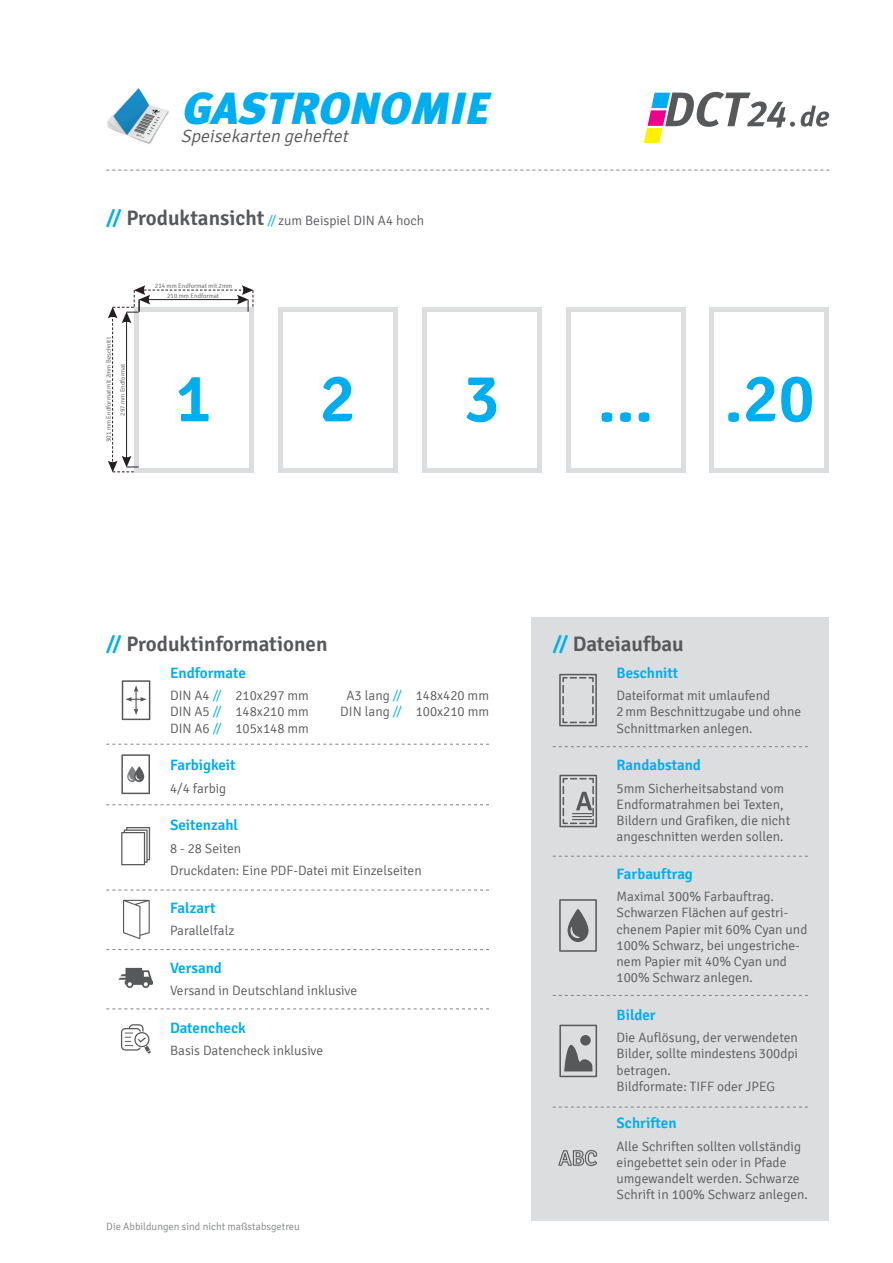
<style>
.page{position:relative;width:893px;height:1263px;background:#fff}
.page>*{position:absolute;margin:0;border:0;box-sizing:border-box;transform-origin:0 0}
.t1{font:600 67.5px "Signika";color:#00aeef}
.t2{font:italic 900 45px "Meta Plus";color:#00aeef}
.t3{font:600 21px "Signika";color:#57585a}
.t4{font:italic 300 18px "Signika";color:#57585a}
.t5{font:600 15px "Signika";color:#00aeef}
.t6{font:300 13.5px/16.2px "Signika";color:#57585a}
.t7{font:300 10.5px "Signika";color:#808285}
.t8{font:300 6.45px "Signika";color:#57585a}
.s1{font-weight:600;font-size:21px;color:#00aeef}
.s2{font-weight:600;font-size:21px}
.s3{color:#00aeef}
</style>
<div class="page">
<div style="left:531px;top:617px;width:298px;height:603px;background:#dcdddf"></div>
<img style="left:107px;top:88px;width:62px;height:56px">
<svg style="left:106px;top:170px;width:723px;height:1px"></svg>
<svg style="left:553px;top:746px;width:255px;height:1px"></svg>
<svg style="left:553px;top:856px;width:255px;height:1px"></svg>
<svg style="left:553px;top:995px;width:255px;height:1px"></svg>
<svg style="left:553px;top:1107px;width:255px;height:1px"></svg>
<svg style="left:106px;top:744px;width:383px;height:1px"></svg>
<svg style="left:106px;top:804px;width:383px;height:1px"></svg>
<svg style="left:106px;top:890px;width:383px;height:1px"></svg>
<svg style="left:106px;top:949px;width:383px;height:1px"></svg>
<svg style="left:106px;top:1008px;width:383px;height:1px"></svg>
<svg style="left:559px;top:674px;width:38px;height:52px"></svg>
<svg style="left:559px;top:775px;width:38px;height:52px"></svg>
<svg style="left:559px;top:899px;width:38px;height:53px"></svg>
<svg style="left:559px;top:1025px;width:38px;height:52px"></svg>
<svg style="left:558px;top:1150px;width:39px;height:16px"></svg>
<svg style="left:122px;top:680px;width:28px;height:40px"></svg>
<svg style="left:121px;top:754px;width:29px;height:40px"></svg>
<svg style="left:121px;top:827px;width:29px;height:38px"></svg>
<svg style="left:123px;top:900px;width:27px;height:39px"></svg>
<svg style="left:118px;top:968px;width:35px;height:20px"></svg>
<svg style="left:121px;top:1024px;width:30px;height:30px"></svg>
<div style="left:278px;top:307px;width:119px;height:165px;background:#dcdddf"></div>
<div style="left:422px;top:307px;width:119px;height:165px;background:#dcdddf"></div>
<div style="left:566px;top:307px;width:119px;height:165px;background:#dcdddf"></div>
<div style="left:710px;top:307px;width:119px;height:165px;background:#dcdddf"></div>
<div style="left:283px;top:312px;width:110px;height:155px;background:#fff"></div>
<div style="left:427px;top:312px;width:109px;height:155px;background:#fff"></div>
<div style="left:571px;top:312px;width:109px;height:155px;background:#fff"></div>
<div style="left:714px;top:312px;width:110px;height:155px;background:#fff"></div>
<svg style="left:108px;top:285px;width:146px;height:187px"></svg>
<svg style="left:801px;top:105px;width:28px;height:22px"></svg>
<svg style="left:644px;top:92px;width:151px;height:51px"></svg>
<p class="t2" style="left:181px;top:82px;width:319px">GASTRONOMIE</p>
<p class="t4" style="left:181px;top:126px;width:173px">Speisekarten geheftet</p>
<p class="t6" style="left:106px;top:213px;width:319px"><span class="s1">//</span> <span class="s2">Produktansicht</span> <span class="s3">//</span> zum Beispiel DIN A4 hoch</p>
<p class="t8" style="left:105px;top:442px;width:106px;rotate:-90deg">301 mm Endformat mit 2mm Beschnitt</p>
<p class="t8" style="left:119px;top:415px;width:53px;rotate:-90deg">297 mm Endformat</p>
<p class="t8" style="left:155px;top:283px;width:79px">214 mm Endformat mit 2mm</p>
<p class="t8" style="left:167px;top:292px;width:53px">210 mm Endformat</p>
<p class="t1" style="left:176px;top:359px;width:37px">1</p>
<p class="t1" style="left:320px;top:359px;width:37px">2</p>
<p class="t1" style="left:464px;top:359px;width:37px">3</p>
<p class="t1" style="left:598px;top:359px;width:57px">...</p>
<p class="t1" style="left:724px;top:359px;width:92px">.20</p>
<p class="t3" style="left:106px;top:631px;width:223px"><span class="s3">//</span> Produktinformationen</p>
<p class="t5" style="left:170px;top:664px;width:77px">Endformate</p>
<p class="t6" style="left:170px;top:688px;width:140px">DIN A4 <span class="s3">//</span> 210x297 mm</p>
<p class="t6" style="left:347px;top:688px;width:144px">A3 lang <span class="s3">//</span> 148x420 mm</p>
<p class="t6" style="left:170px;top:704px;width:140px">DIN A5 <span class="s3">//</span> 148x210 mm</p>
<p class="t6" style="left:340px;top:704px;width:150px">DIN lang <span class="s3">//</span> 100x210 mm</p>
<p class="t6" style="left:170px;top:720px;width:140px">DIN A6 <span class="s3">//</span> 105x148 mm</p>
<p class="t5" style="left:170px;top:756px;width:67px">Farbigkeit</p>
<p class="t6" style="left:170px;top:780px;width:58px">4/4 farbig</p>
<p class="t5" style="left:170px;top:816px;width:70px">Seitenzahl</p>
<p class="t6" style="left:170px;top:840px;width:73px">8 - 28 Seiten</p>
<p class="t6" style="left:170px;top:863px;width:253px">Druckdaten: Eine PDF-Datei mit Einzelseiten</p>
<p class="t5" style="left:170px;top:899px;width:47px">Falzart</p>
<p class="t6" style="left:170px;top:923px;width:66px">Parallelfalz</p>
<p class="t5" style="left:170px;top:959px;width:53px">Versand</p>
<p class="t6" style="left:170px;top:983px;width:189px">Versand in Deutschland inklusive</p>
<p class="t5" style="left:170px;top:1019px;width:77px">Datencheck</p>
<p class="t6" style="left:170px;top:1043px;width:155px">Basis Datencheck inklusive</p>
<p class="t7" style="left:106px;top:1221px;width:195px">Die Abbildungen sind nicht maßstabsgetreu</p>
<p class="t3" style="left:553px;top:631px;width:132px"><span class="s3">//</span> Dateiaufbau</p>
<p class="t5" style="left:617px;top:664px;width:63px">Beschnitt</p>
<p class="t6" style="left:617px;top:688px;width:186px">Dateiformat mit umlaufend<br>2mm Beschnittzugabe und ohne<br>Schnittmarken anlegen.</p>
<p class="t5" style="left:617px;top:756px;width:86px">Randabstand</p>
<p class="t6" style="left:617px;top:780px;width:175px">5mm Sicherheitsabstand vom<br>Endformatrahmen bei Texten,<br>Bildern und Grafiken, die nicht angeschnitten werden sollen.</p>
<p class="t5" style="left:617px;top:865px;width:78px">Farbauftrag</p>
<p class="t6" style="left:617px;top:889px;width:159px">Maximal 300% Farbauftrag.</p>
<p class="t6" style="left:617px;top:905px;width:192px">Schwarzen Flächen auf gestri&shy;chenem Papier mit 60% Cyan und<br>100% Schwarz, bei ungestriche&shy;nem Papier mit 40% Cyan und<br>100% Schwarz anlegen.</p>
<p class="t5" style="left:617px;top:1006px;width:41px">Bilder</p>
<p class="t6" style="left:617px;top:1030px;width:183px;text-align:justify">Die Auflösung, der verwendeten Bilder, sollte mindestens 300dpi betragen.</p>
<p class="t6" style="left:617px;top:1078px;width:160px">Bildformate: TIFF oder JPEG</p>
<p class="t5" style="left:617px;top:1114px;width:61px">Schriften</p>
<p class="t6" style="left:617px;top:1138px;width:193px">Alle Schriften sollten vollständig eingebettet sein oder in Pfade umgewandelt werden. Schwarze<br>Schrift in 100% Schwarz anlegen.</p>
</div>
